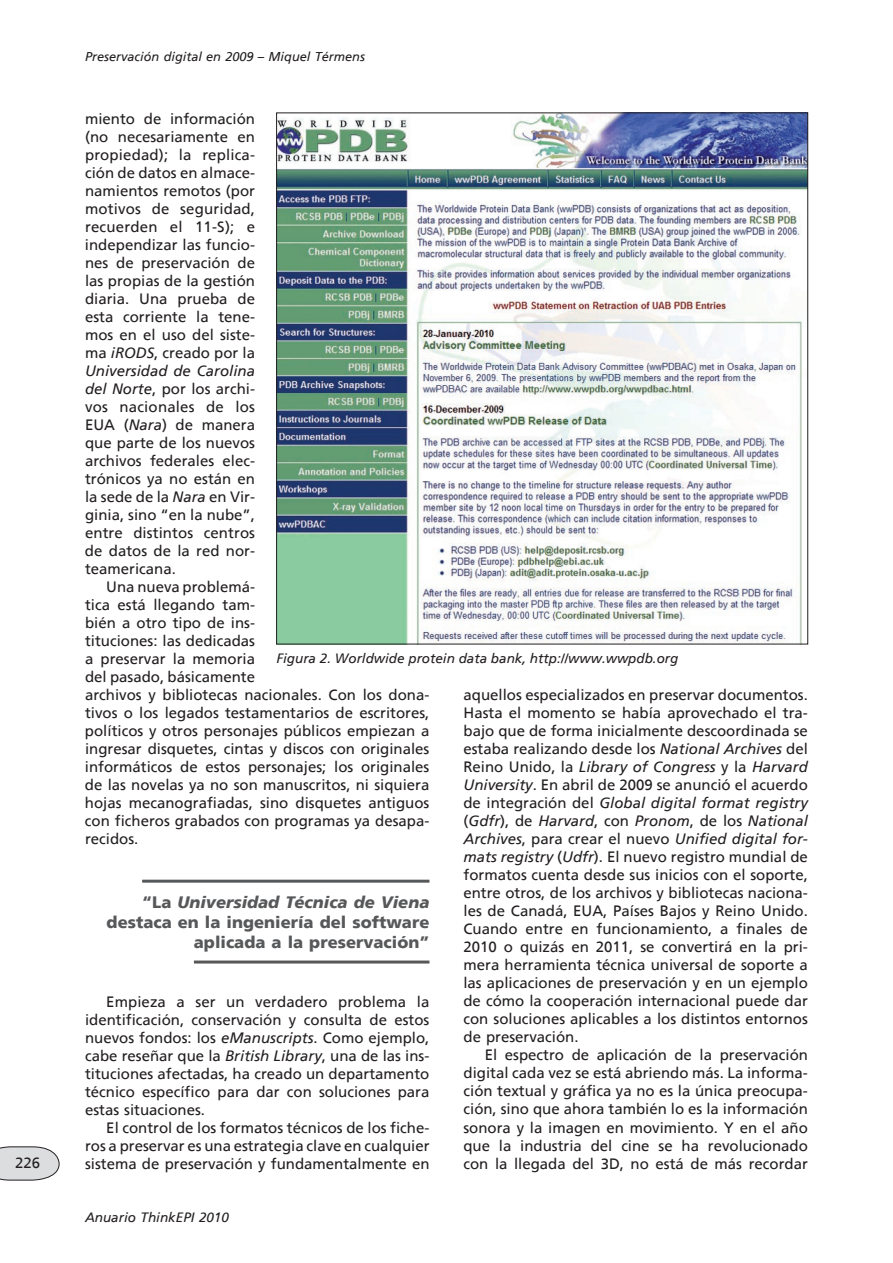
<style>
.page{position:relative;width:893px;height:1263px;background:#fff}
.page>*{position:absolute;margin:0;border:0;box-sizing:border-box;transform-origin:0 0}
.t1{font:16.5px/19.8px "Frutiger 75 Black A";color:#57585a;text-align:right}
.t2{font:16.5px "Frutiger 76 Black Italic A";color:#57585a}
.t3{font:15px/18px "Frutiger 55 Roman A";color:#231f20;text-align:justify}
.t4{font:15px/18px "Frutiger 56 Italic A";color:#231f20;text-align:justify}
.t5{font:13.5px "Frutiger 56 Italic A";color:#231f20}
.t6{font:12.75px "Frutiger 56 Italic A";color:#231f20}
.s1{font-family:"Frutiger 56 Italic A"}
.s2{font-family:"Frutiger 55 Roman A"}
.s3{font-family:"Frutiger 75 Black A"}
</style>
<div class="page">
<svg style="left:0;top:1146px;width:60px;height:35px;background:#d4d4d6"></svg>
<img style="left:278px;top:115px;width:528px;height:527px">
<hr style="left:142px;top:880px;width:287px;height:3px;background:#57585a">
<hr style="left:194px;top:960px;width:235px;height:3px;background:#57585a">
<p class="t3" style="left:15px;top:1154px;width:27px">226</p>
<p class="t6" style="left:85px;top:49px;width:281px">Preservación digital en 2009 – Miquel Térmens</p>
<p class="t6" style="left:85px;top:49px;width:429px">???????????????????????????????????????????????????????????????????</p>
<p class="t3" style="left:85px;top:110px;width:172px">miento de información (no necesariamente en propiedad); la replica&shy;ción de datos en almace&shy;namientos remotos (por motivos de seguridad, recuerden el 11-S); e independizar las funcio&shy;nes de preservación de las propias de la gestión diaria. Una prueba de esta corriente la tene&shy;mos en el uso del siste&shy;ma <span class="s1">iRODS</span>, creado por la</p>
<p class="t4" style="left:85px;top:362px;width:172px">Universidad de Carolina</p>
<p class="t3" style="left:85px;top:380px;width:172px"><span class="s1">del Norte</span>, por los archi&shy;vos nacionales de los EUA (<span class="s1">Nara</span>) de manera que parte de los nuevos archivos federales elec&shy;trónicos ya no están en la sede de la <span class="s1">Nara</span> en Vir&shy;ginia, sino “en la nube”, entre distintos centros de datos de la red nor&shy;teamericana.</p>
<p class="t3" style="left:85px;top:578px;width:346px;text-align:left;text-indent:21px">Una nueva problemá-<br>tica está llegando tam-<br>bién a otro tipo de ins-<br>tituciones: las dedicadas<br>a preservar la memoria<br>del pasado, básicamente<br>archivos y bibliotecas nacionales. Con los dona&shy;tivos o los legados testamentarios de escritores, políticos y otros personajes públicos empiezan a ingresar disquetes, cintas y discos con originales informáticos de estos personajes; los originales de las novelas ya no son manuscritos, ni siquiera hojas mecanografiadas, sino disquetes antiguos con ficheros grabados con programas ya desapa&shy;recidos.</p>
<p class="t5" style="left:276px;top:651px;width:404px">Figura 2. Worldwide protein data bank, http://www.wwpdb.org</p>
<p class="t3" style="left:463px;top:686px;width:346px">aquellos especializados en preservar documentos.<br>Hasta el momento se había aprovechado el tra&shy;bajo que de forma inicialmente descoordinada se estaba realizando desde los <span class="s1">National Archives</span> del</p>
<p class="t4" style="left:463px;top:758px;width:346px"><span class="s2">Reino Unido, la</span> Library of Congress <span class="s2">y la</span> Harvard</p>
<p class="t3" style="left:463px;top:776px;width:346px"><span class="s1">University</span>. En abril de 2009 se anunció el acuerdo</p>
<p class="t4" style="left:463px;top:794px;width:346px"><span class="s2">de integración del</span> Global digital format registry <span class="s2">(</span>Gdfr<span class="s2">), de</span> Harvard<span class="s2">, con</span> Pronom<span class="s2">, de los</span> National Archives<span class="s2">, para crear el nuevo</span> Unified digital for-</p>
<p class="t3" style="left:463px;top:848px;width:346px"><span class="s1">mats registry</span> (<span class="s1">Udfr</span>). El nuevo registro mundial de formatos cuenta desde sus inicios con el soporte, entre otros, de los archivos y bibliotecas naciona&shy;les de Canadá, EUA, Países Bajos y Reino Unido.<br>Cuando entre en funcionamiento, a finales de 2010 o quizás en 2011, se convertirá en la pri&shy;mera herramienta técnica universal de soporte a las aplicaciones de preservación y en un ejemplo de cómo la cooperación internacional puede dar con soluciones aplicables a los distintos entornos de preservación.</p>
<p class="t3" style="left:463px;top:1046px;width:346px;text-indent:21px">El espectro de aplicación de la preservación digital cada vez se está abriendo más. La informa&shy;ción textual y gráfica ya no es la única preocupa&shy;ción, sino que ahora también lo es la información sonora y la imagen en movimiento. Y en el año que la industria del cine se ha revolucionado con la llegada del 3D, no está de más recordar</p>
<p class="t2" style="left:142px;top:892px;width:289px"><span class="s3">“La</span> Universidad Técnica de Viena</p>
<p class="t1" style="left:107px;top:912px;width:324px">destaca en la ingeniería del software aplicada a la preservación”</p>
<p class="t3" style="left:85px;top:992px;width:346px;text-indent:21px">Empieza a ser un verdadero problema la identificación, conservación y consulta de estos nuevos fondos: los <span class="s1">eManuscripts</span>. Como ejemplo, cabe reseñar que la <span class="s1">British Library</span>, una de las ins&shy;tituciones afectadas, ha creado un departamento técnico específico para dar con soluciones para estas situaciones.</p>
<p class="t3" style="left:85px;top:1118px;width:346px;text-indent:21px">El control de los formatos técnicos de los fiche&shy;ros a preservar es una estrategia clave en cualquier sistema de preservación y fundamentalmente en</p>
<p class="t5" style="left:85px;top:1210px;width:146px">Anuario ThinkEPI 2010</p>
</div>
